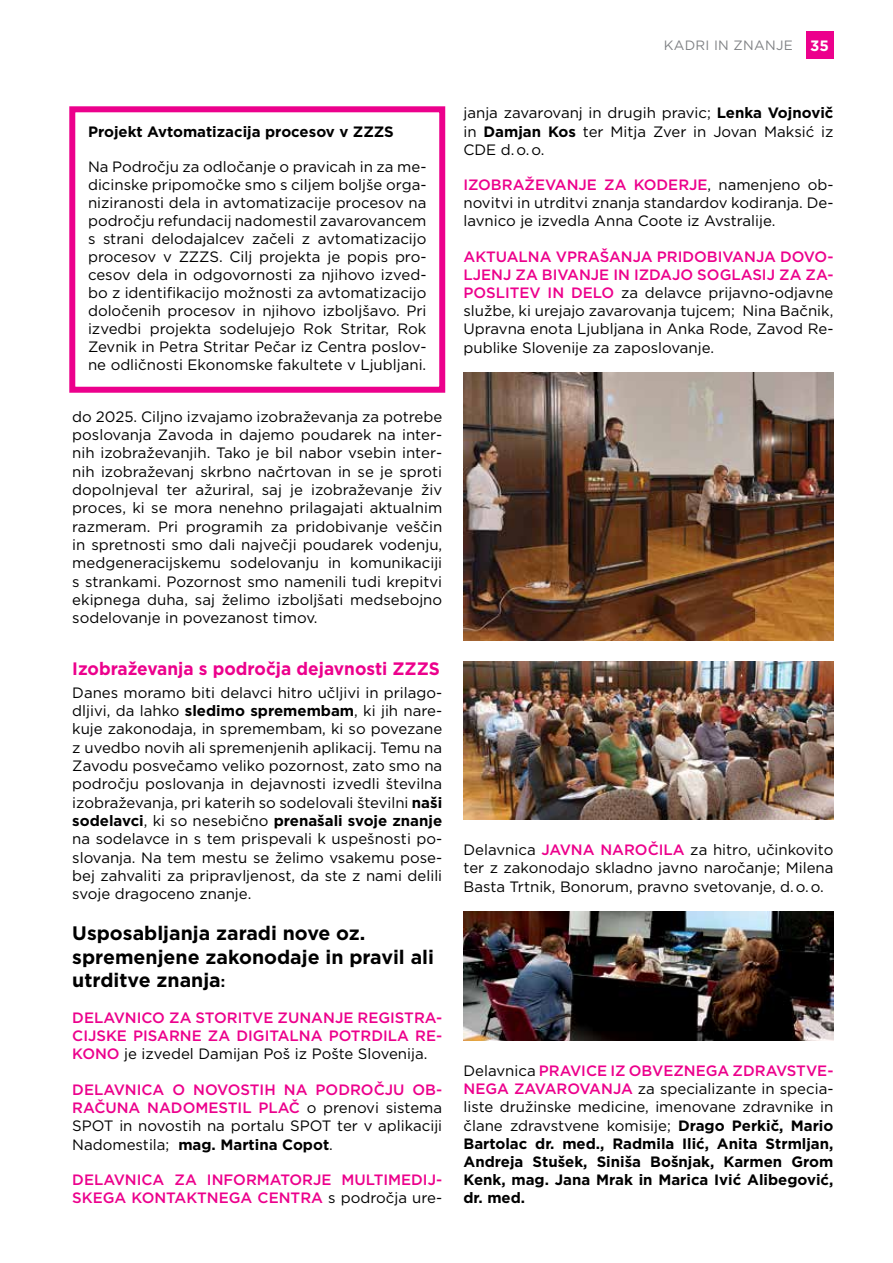
<style>
.page{position:relative;width:893px;height:1263px;background:#fff}
.page>*{position:absolute;margin:0;border:0;box-sizing:border-box;transform-origin:0 0}
.t1{font:700 19.5px/23.7px "Gotham";color:#000}
.t2{font:700 18px "Gotham";color:#ec008c;scale:.96 1}
.t3{font:15px/18.3px "Gotham";color:#000;text-align:justify}
.t4{font:700 15px/18.1px "Gotham";color:#000;text-align:justify}
.t5{font:500 15px/18.3px "Gotham";color:#ec008c;text-align:justify}
.t6{font:13.5px "Gotham";letter-spacing:.02em;color:#808285}
.s1{font-weight:700;font-size:15px;color:#fff}
.s2{font-weight:700}
.s3{font-size:15px}
.s4{font-weight:400;color:#000}
.s5{font-weight:500;color:#ec008c}
.s6{font-weight:400}
</style>
<div class="page">
<div style="left:806px;top:31px;width:27px;height:28px;background:#ec008c"></div>
<img style="left:463px;top:373px;width:370px;height:268px">
<img style="left:463px;top:661px;width:370px;height:159px">
<img style="left:463px;top:912px;width:370px;height:129px">
<div style="left:69px;top:106px;width:376px;height:287px;border:6px solid #ec008c"></div>
<p class="t6" style="left:664px;top:37px;width:167px">KADRI IN ZNANJE <span class="s1">35</span></p>
<p class="t4" style="left:88px;top:123px;width:307px">Projekt Avtomatizacija procesov v ZZZS</p>
<p class="t3" style="left:88px;top:157px;width:340px">Na Področju za odločanje o pravicah in za me&shy;dicinske pripomočke smo s ciljem boljše orga&shy;niziranosti dela in avtomatizacije procesov na področju refundacij nadomestil zavarovancem s strani delodajalcev začeli z avtomatizacijo procesov v ZZZS. Cilj projekta je popis pro&shy;cesov dela in odgovornosti za njihovo izved&shy;bo z identifikacijo možnosti za avtomatizacijo določenih procesov in njihovo izboljšavo. Pri izvedbi projekta sodelujejo Rok Stritar, Rok Zevnik in Petra Stritar Pečar iz Centra poslov&shy;ne odličnosti Ekonomske fakultete v Ljubljani.</p>
<p class="t3" style="left:72px;top:407px;width:371px">do 2025. Ciljno izvajamo izobraževanja za potrebe poslovanja Zavoda in dajemo poudarek na inter&shy;nih izobraževanjih. Tako je bil nabor vsebin inter&shy;nih izobraževanj skrbno načrtovan in se je sproti dopolnjeval ter ažuriral, saj je izobraževanje živ proces, ki se mora nenehno prilagajati aktualnim razmeram. Pri programih za pridobivanje veščin in spretnosti smo dali največji poudarek vodenju, medgeneracijskemu sodelovanju in komunikaciji s strankami. Pozornost smo namenili tudi krepitvi ekipnega duha, saj želimo izboljšati medsebojno sodelovanje in povezanost timov.</p>
<p class="t2" style="left:72px;top:657px;width:384px">Izobraževanja s področja dejavnosti ZZZS</p>
<p class="t3" style="left:72px;top:683px;width:371px">Danes moramo biti delavci hitro učljivi in prilago&shy;dljivi, da lahko <span class="s2">sledimo spremembam</span>, ki jih nare&shy;kuje zakonodaja, in spremembam, ki so povezane z uvedbo novih ali spremenjenih aplikacij. Temu na Zavodu posvečamo veliko pozornost, zato smo na področju poslovanja in dejavnosti izvedli številna izobraževanja, pri katerih so sodelovali številni <span class="s2">naši sodelavci</span>, ki so nesebično <span class="s2">prenašali svoje znanje </span>na sodelavce in s tem prispevali k uspešnosti po&shy;slovanja. Na tem mestu se želimo vsakemu pose&shy;bej zahvaliti za pripravljenost, da ste z nami delili svoje dragoceno znanje.</p>
<h1 class="t1" style="left:72px;top:921px;width:363px">Usposabljanja zaradi nove oz. spremenjene zakonodaje in pravil ali utrditve znanja<span class="s3">:</span></h1>
<p class="t5" style="left:72px;top:1008px;width:371px">DELAVNICO ZA STORITVE ZUNANJE REGISTRA-CIJSKE PISARNE ZA DIGITALNA POTRDILA RE-KONO <span class="s4">je izvedel Damijan Poš iz Pošte Slovenija.</span></p>
<p class="t3" style="left:72px;top:1080px;width:371px"><span class="s5">DELAVNICA O NOVOSTIH NA PODROČJU OB-RAČUNA NADOMESTIL PLAČ</span> o prenovi sistema SPOT in novostih na portalu SPOT ter v aplikaciji Nadomestila; <span class="s2">mag. Martina Copot</span>.</p>
<p class="t5" style="left:72px;top:1170px;width:371px">DELAVNICA ZA INFORMATORJE MULTIMEDIJ-<br>SKEGA KONTAKTNEGA CENTRA <span class="s4">s področja ure-</span></p>
<p class="t3" style="left:463px;top:104px;width:371px">janja zavarovanj in drugih pravic; <span class="s2">Lenka Vojnovič </span>in <span class="s2">Damjan Kos</span> ter Mitja Zver in Jovan Maksić iz CDE d. o. o.</p>
<p class="t3" style="left:463px;top:175px;width:371px"><span class="s5">IZOBRAŽEVANJE ZA KODERJE</span>, namenjeno ob&shy;novitvi in utrditvi znanja standardov kodiranja. De&shy;lavnico je izvedla Anna Coote iz Avstralije.</p>
<p class="t3" style="left:463px;top:247px;width:371px"><span class="s5">AKTUALNA VPRAŠANJA PRIDOBIVANJA DOVO-LJENJ ZA BIVANJE IN IZDAJO SOGLASIJ ZA ZA-POSLITEV IN DELO</span> za delavce prijavno-odjavne službe, ki urejajo zavarovanja tujcem; Nina Bačnik, Upravna enota Ljubljana in Anka Rode, Zavod Re&shy;publike Slovenije za zaposlovanje.</p>
<p class="t3" style="left:463px;top:840px;width:371px">Delavnica <span class="s5">JAVNA NAROČILA</span> za hitro, učinkovito ter z zakonodajo skladno javno naročanje; Milena Basta Trtnik, Bonorum, pravno svetovanje, d. o. o.</p>
<p class="t4" style="left:463px;top:1061px;width:371px"><span class="s6">Delavnica</span> <span class="s5">PRAVICE IZ OBVEZNEGA ZDRAVSTVE-NEGA ZAVAROVANJA</span> <span class="s6">za specializante in specia&shy;liste družinske medicine, imenovane zdravnike in člane zdravstvene komisije;</span> Drago Perkič, Mario Bartolac dr. med., Radmila Ilić, Anita Strmljan, Andreja Stušek, Siniša Bošnjak, Karmen Grom Kenk, mag. Jana Mrak in Marica Ivić Alibegović, dr. med.</p>
</div>
